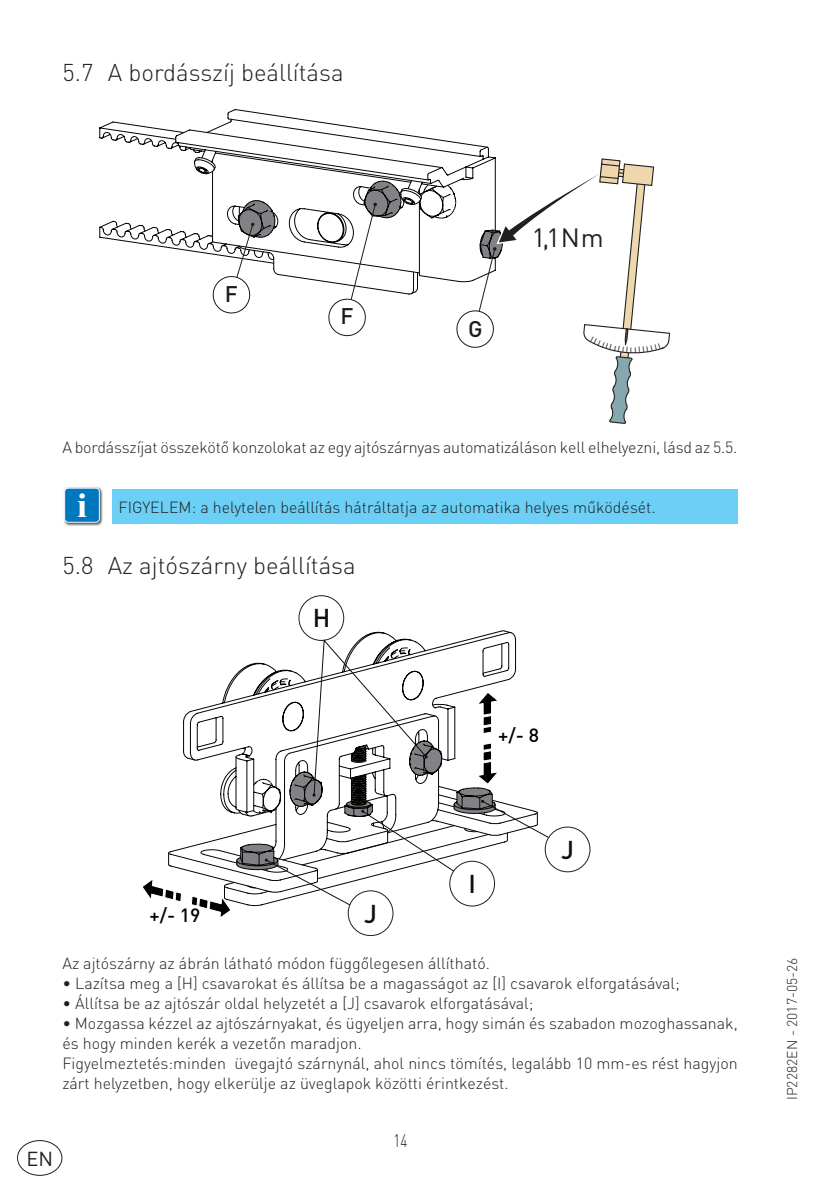
<style>
.page{position:relative;width:840px;height:1191px;background:#fff}
.page>*{position:absolute;margin:0;border:0;box-sizing:border-box;transform-origin:0 0}
.t1{font:26.2px "DIN Pro";color:#231f20}
.t2{font:500 25.4px "DIN Pro";color:#0f0c12}
.t3{font:300 24px "DIN Pro";color:#231f20}
.t4{font:500 22.4px "DIN Pro";color:#1b1b19}
.t5{font:20px "DIN Pro";color:#231f20}
.t6{font:500 19px "DIN Pro";color:#000001}
.t7{font:300 18px "DIN Pro";color:#231f20;scale:.75 1}
.t8{font:300 16px/20px "DIN Pro";color:#231f20}
.t9{font:300 14px "DIN Pro";color:#231f20}
.s1{font-family:"Times New Roman";font-weight:700;font-size:35px;color:#fff}
</style>
<div class="page">
<svg style="left:99px;top:121px;width:76px;height:28px"></svg>
<svg style="left:99px;top:220px;width:319px;height:75px"></svg>
<svg style="left:175px;top:109px;width:321px;height:174px"></svg>
<svg style="left:210px;top:201px;width:65px;height:113px"></svg>
<svg style="left:326px;top:181px;width:74px;height:156px"></svg>
<img style="left:64px;top:487px;width:39px;height:39px">
<svg style="left:64px;top:488px;width:36px;height:34px"></svg>
<div style="left:113px;top:489px;width:624px;height:34px;background:#6bcff6"></div>
<svg style="left:168px;top:630px;width:348px;height:242px"></svg>
<div style="left:298px;top:595px;width:46px;height:45px;border:1px solid #231f20;border-radius:50%"></div>
<div style="left:544px;top:827px;width:46px;height:45px;border:1px solid #231f20;border-radius:50%"></div>
<svg style="left:143px;top:879px;width:39px;height:23px"></svg>
<svg style="left:190px;top:639px;width:359px;height:279px"></svg>
<div style="left:17px;top:1140px;width:45px;height:35px;border:1px solid #231f20;border-radius:50%"></div>
<svg style="left:454px;top:158px;width:215px;height:265px"></svg>
<h3 class="t3" style="left:62px;top:56px;width:282px">5.7 A bordásszíj beállítása</h3>
<h3 class="t4" style="left:225px;top:278px;width:15px">F</h3>
<h3 class="t4" style="left:340px;top:301px;width:15px">F</h3>
<h3 class="t4" style="left:468px;top:313px;width:16px">G</h3>
<h1 class="t1" style="left:531px;top:219px;width:73px">1,1 N m</h1>
<p class="t8" style="left:62px;top:437px;width:676px">A bordásszíjat összekötő konzolokat az egy ajtószárnyas automatizáláson kell elhelyezni, lásd az 5.5.</p>
<p class="t8" style="left:77px;top:496px;width:579px"><span class="s1">i</span> FIGYELEM: a helytelen beállítás hátráltatja az automatika helyes működését.</p>
<h3 class="t3" style="left:62px;top:549px;width:295px">5.8 Az ajtószárny beállítása</h3>
<h2 class="t2" style="left:312px;top:600px;width:19px">H</h2>
<p class="t6" style="left:498px;top:722px;width:42px">+/- 8</p>
<h2 class="t2" style="left:468px;top:867px;width:9px">I</h2>
<h2 class="t2" style="left:561px;top:832px;width:14px">J</h2>
<h2 class="t2" style="left:364px;top:896px;width:14px">J</h2>
<p class="t6" style="left:149px;top:902px;width:52px">+/- 19</p>
<p class="t8" style="left:62px;top:952px;width:429px">Az ajtószárny az ábrán látható módon függőlegesen állítható.</p>
<p class="t8" style="left:62px;top:972px;width:618px">• Lazítsa meg a [H] csavarokat és állítsa be a magasságot az [I] csavarok elforgatásával;</p>
<p class="t8" style="left:62px;top:992px;width:472px">• Állítsa be az ajtószár oldal helyzetét a [J] csavarok elforgatásával;</p>
<p class="t8" style="left:62px;top:1012px;width:676px">• Mozgassa kézzel az ajtószárnyakat, és ügyeljen arra, hogy simán és szabadon mozoghassanak, és hogy minden kerék a vezetőn maradjon.<br>Figyelmeztetés:minden üvegajtó szárnynál, ahol nincs tömítés, legalább 10 mm-es rést hagyjon zárt helyzetben, hogy elkerülje az üveglapok közötti érintkezést.</p>
<p class="t5" style="left:26px;top:1144px;width:28px">EN</p>
<p class="t7" style="left:393px;top:1128px;width:20px">14</p>
<p class="t9" style="left:782px;top:1100px;width:144px;rotate:-90deg">IP2282EN - 2017-05-26</p>
</div>
